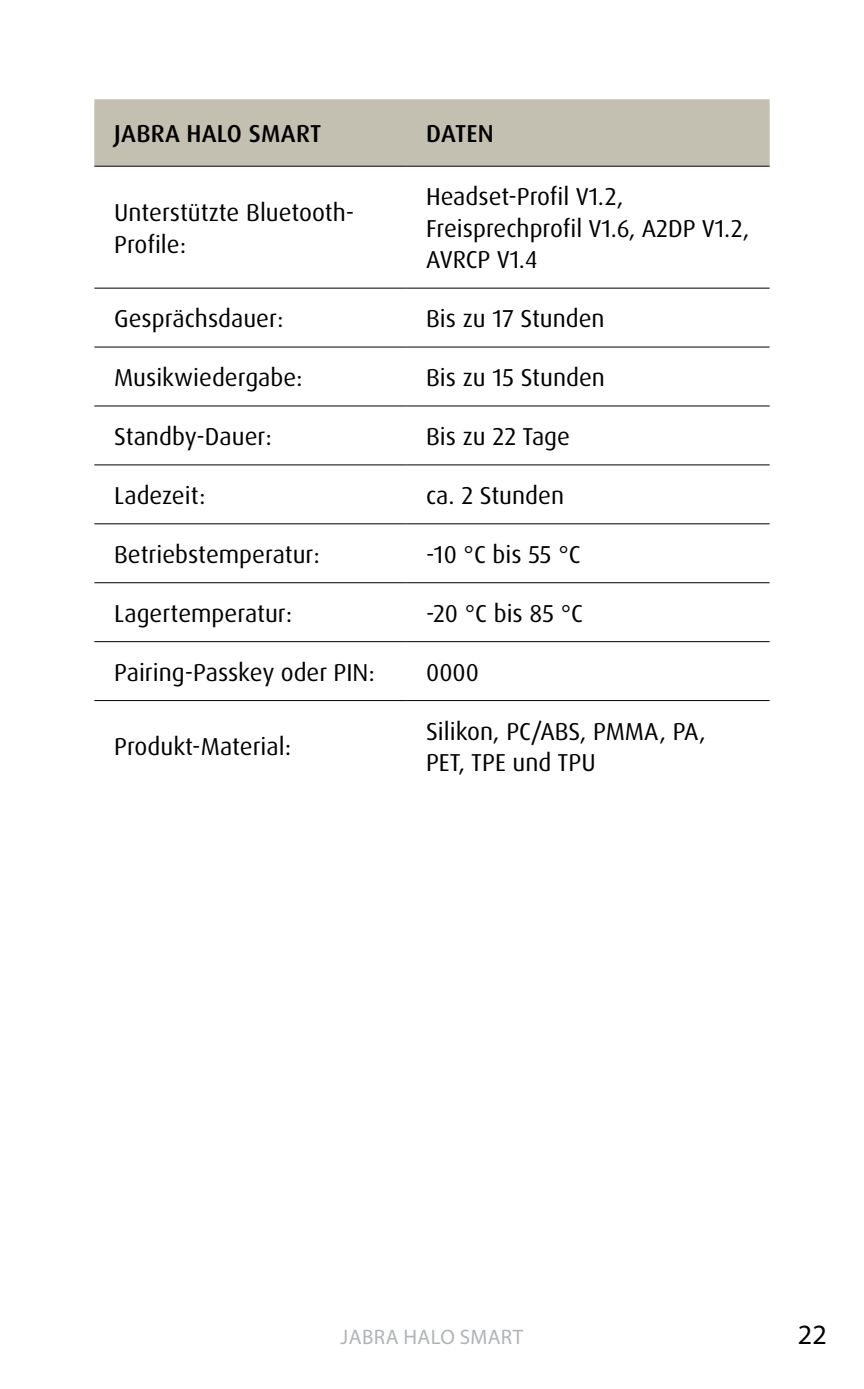
<style>
.page{position:relative;width:864px;height:1389px;background:#fff}
.page>*{position:absolute;margin:0;border:0;box-sizing:border-box;transform-origin:0 0}
.t1{font:28px "Myriad Pro";color:#000}
.t2{font:24.5px/31.5px "Dax Pro";color:#000}
.t3{font:500 24.5px "Dax Pro";letter-spacing:.01em;color:#000}
.t4{font:21px "Myriad Pro";letter-spacing:.02em;color:#b1b4b6}
</style>
<div class="page">
<div style="left:94px;top:99px;width:675px;height:67px;background:#c4c0b1"></div>
<svg style="left:94px;top:287px;width:675px;height:415px"></svg>
<hr style="left:94px;top:464px;width:312px;height:1px;background:#000">
<hr style="left:406px;top:464px;width:363px;height:1px;background:#000">
<hr style="left:94px;top:523px;width:312px;height:1px;background:#000">
<hr style="left:406px;top:523px;width:363px;height:1px;background:#000">
<hr style="left:94px;top:288px;width:312px;height:1px;background:#000">
<hr style="left:406px;top:288px;width:363px;height:1px;background:#000">
<hr style="left:94px;top:346px;width:312px;height:2px;background:#000">
<hr style="left:406px;top:346px;width:363px;height:2px;background:#000">
<hr style="left:94px;top:405px;width:312px;height:2px;background:#000">
<hr style="left:406px;top:405px;width:363px;height:2px;background:#000">
<hr style="left:94px;top:166px;width:312px;height:1px;background:#000">
<hr style="left:406px;top:166px;width:363px;height:1px;background:#000">
<hr style="left:94px;top:641px;width:312px;height:1px;background:#000">
<hr style="left:406px;top:641px;width:363px;height:1px;background:#000">
<hr style="left:94px;top:700px;width:312px;height:1px;background:#000">
<hr style="left:406px;top:700px;width:363px;height:1px;background:#000">
<hr style="left:94px;top:582px;width:312px;height:1px;background:#000">
<hr style="left:406px;top:582px;width:363px;height:1px;background:#000">
<p class="t3" style="left:114px;top:118px;width:208px">JABRA HALO SMART</p>
<p class="t3" style="left:426px;top:118px;width:69px">DATEN</p>
<p class="t2" style="left:114px;top:197px;width:241px">Unterstützte Bluetooth-<br>Profile:</p>
<p class="t2" style="left:426px;top:181px;width:325px">Headset-Profil V1.2,<br>Freisprechprofil V1.6, A2DP V1.2,<br>AVRCP V1.4</p>
<p class="t2" style="left:114px;top:303px;width:171px">Gesprächsdauer:</p>
<p class="t2" style="left:426px;top:303px;width:180px">Bis zu 17 Stunden</p>
<p class="t2" style="left:114px;top:362px;width:190px">Musikwiedergabe:</p>
<p class="t2" style="left:426px;top:362px;width:180px">Bis zu 15 Stunden</p>
<p class="t2" style="left:114px;top:421px;width:159px">Standby-Dauer:</p>
<p class="t2" style="left:426px;top:421px;width:145px">Bis zu 22 Tage</p>
<p class="t2" style="left:114px;top:480px;width:93px">Ladezeit:</p>
<p class="t2" style="left:426px;top:480px;width:139px">ca. 2 Stunden</p>
<p class="t2" style="left:114px;top:539px;width:207px">Betriebstemperatur:</p>
<p class="t2" style="left:426px;top:539px;width:156px">-10 °C bis 55 °C</p>
<p class="t2" style="left:114px;top:598px;width:179px">Lagertemperatur:</p>
<p class="t2" style="left:426px;top:598px;width:158px">-20 °C bis 85 °C</p>
<p class="t2" style="left:114px;top:657px;width:262px">Pairing-Passkey oder PIN:</p>
<p class="t2" style="left:426px;top:657px;width:55px">0000</p>
<p class="t2" style="left:114px;top:731px;width:178px">Produkt-Material:</p>
<p class="t2" style="left:426px;top:716px;width:281px">Silikon, PC/ABS, PMMA, PA,<br>PET, TPE und TPU</p>
<p class="t4" style="left:340px;top:1324px;width:184px">JABRA HALO SMART</p>
<p class="t1" style="left:797px;top:1317px;width:30px">22</p>
</div>
